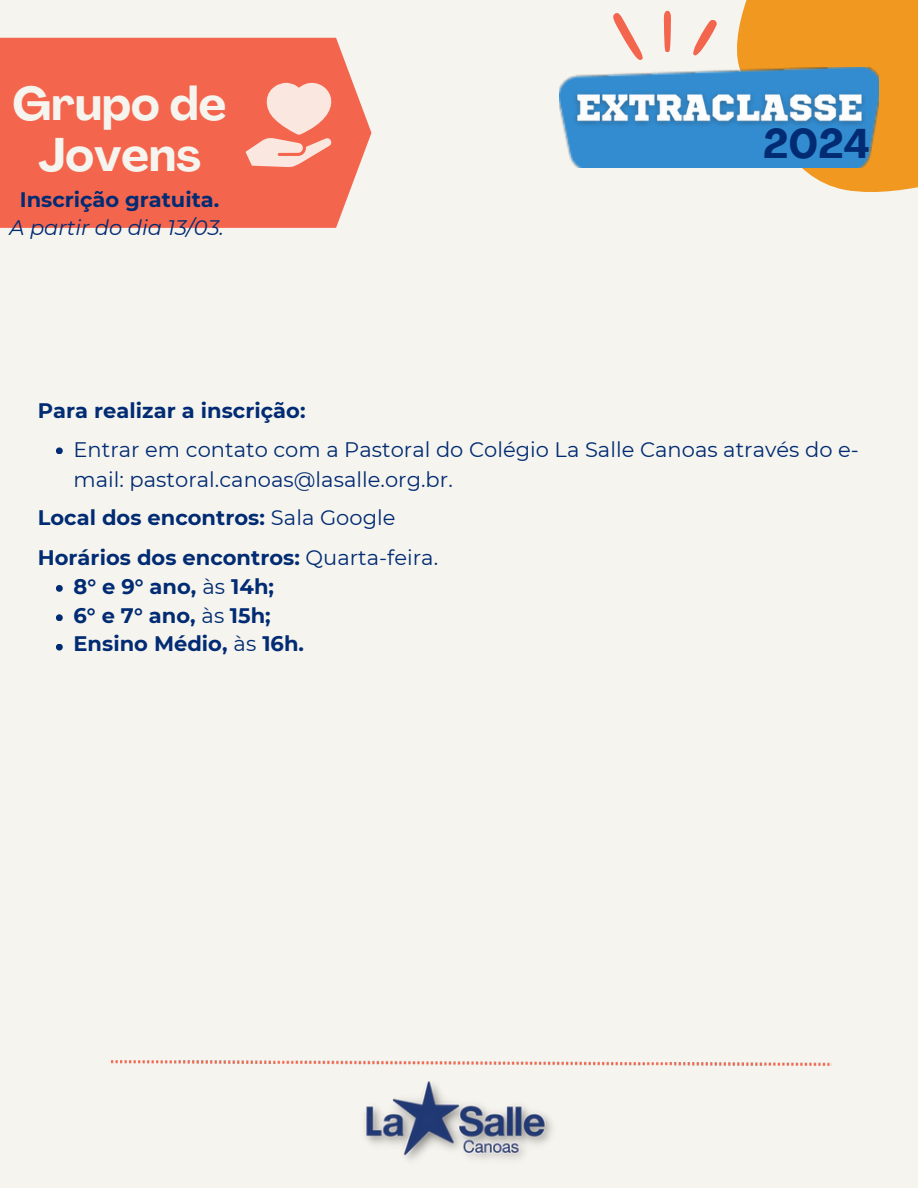
<style>
.page{position:relative;width:918px;height:1188px;background:#f6f4ee}
.page>*{position:absolute;margin:0;border:0;box-sizing:border-box;transform-origin:0 0}
.t1{font:700 46.5px/50.7px "Agrandir";color:#f6f4ee;text-align:center}
.t2{font:700 40.95px "Agrandir";color:#012b73}
.t3{font:700 21px/28.2px "Montserrat";color:#012b73;text-align:center}
.t4{font:21px "Montserrat";color:#012b73}
.s1{font-weight:400;font-style:italic}
.s2{font-weight:400}
</style>
<div class="page">
<div style="left:0;top:38px;width:371px;height:190px;background:#f4654d"></div>
<svg style="left:613px;top:13px;width:30px;height:47px"></svg>
<svg style="left:664px;top:11px;width:7px;height:41px"></svg>
<svg style="left:693px;top:20px;width:24px;height:35px"></svg>
<svg style="left:737px;top:0;width:181px;height:192px;background:#f1a237"></svg>
<img style="left:559px;top:68px;width:320px;height:100px">
<img style="left:567px;top:83px;width:319px;height:56px">
<img style="left:112px;top:1061px;width:720px;height:4px">
<img style="left:365px;top:1081px;width:187px;height:79px">
<svg style="left:56px;top:447px;width:7px;height:7px"></svg>
<svg style="left:56px;top:585px;width:7px;height:7px"></svg>
<svg style="left:56px;top:614px;width:7px;height:7px"></svg>
<svg style="left:56px;top:644px;width:7px;height:7px"></svg>
<svg style="left:246px;top:83px;width:85px;height:84px"></svg>
<p class="t1" style="left:13px;top:83px;width:215px">Grupo de<br>Jovens</p>
<p class="t3" style="left:9px;top:185px;width:216px">Inscrição gratuita.<br><span class="s1">A partir do dia 13/03.</span></p>
<p class="t2" style="left:763px;top:128px;width:108px">2024</p>
<p class="t3" style="left:38px;top:396px;width:269px">Para realizar a inscrição:</p>
<h2 class="t4" style="left:73px;top:437px;width:787px">Entrar em contato com a Pastoral do Colégio La Salle Canoas através do e-</h2>
<p class="t4" style="left:73px;top:466px;width:381px">mail: pastoral.canoas@lasalle.org.br.</p>
<p class="t3" style="left:38px;top:504px;width:359px">Local dos encontros: <span class="s2">Sala Google</span></p>
<p class="t3" style="left:38px;top:543px;width:402px">Horários dos encontros: <span class="s2">Quarta-feira.</span></p>
<p class="t3" style="left:73px;top:572px;width:202px">8° e 9° ano, <span class="s2">às</span> 14h;</p>
<p class="t3" style="left:73px;top:601px;width:199px">6° e 7° ano, <span class="s2">às</span> 15h;</p>
<p class="t3" style="left:73px;top:630px;width:232px">Ensino Médio, <span class="s2">às</span> 16h.</p>
</div>
